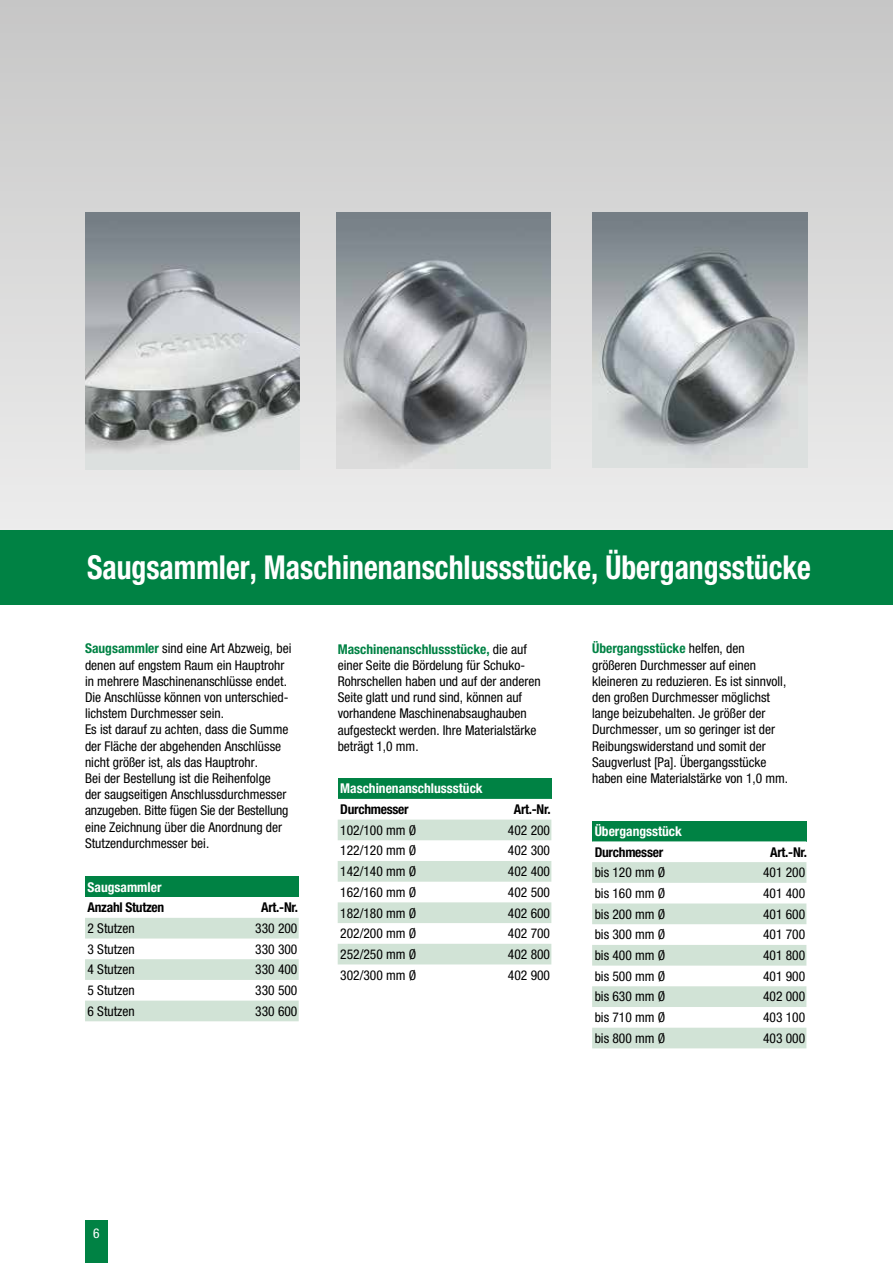
<style>
.page{position:relative;width:893px;height:1263px;background:#fff}
.page>*{position:absolute;margin:0;border:0;box-sizing:border-box;transform-origin:0 0}
.t1{font:700 condensed 33px "Helvetica Neue LT Pro";color:#fff;scale:.9 1}
.t2{font:condensed 13.5px/16.2px "Helvetica Neue LT Pro";color:#000}
.t3{font:700 condensed 13.5px "Helvetica Neue LT Pro";letter-spacing:-.02em;color:#000}
.t4{font:700 condensed 13.5px "Helvetica Neue LT Pro";color:#fff}
.t5{font:condensed 13.5px "Helvetica Neue LT Pro";color:#fff}
.s1{font-weight:700;color:#008244}
</style>
<div class="page">
<div style="left:0;top:0;width:893px;height:531px;background:linear-gradient(to bottom,#c6c6c6,#ededed)"></div>
<div style="left:0;top:530px;width:893px;height:75px;background:#008244"></div>
<img style="left:85px;top:212px;width:215px;height:257px">
<img style="left:337px;top:212px;width:214px;height:256px">
<img style="left:592px;top:212px;width:216px;height:256px">
<div style="left:85px;top:1220px;width:23px;height:43px;background:#008244"></div>
<div style="left:85px;top:876px;width:214px;height:21px;background:#008244"></div>
<svg style="left:85px;top:918px;width:214px;height:103px"></svg>
<div style="left:338px;top:778px;width:213px;height:21px;background:#008244"></div>
<svg style="left:338px;top:819px;width:213px;height:146px"></svg>
<div style="left:592px;top:821px;width:214px;height:20px;background:#008244"></div>
<svg style="left:592px;top:841px;width:214px;height:207px"></svg>
<h1 class="t1" style="left:87px;top:548px;width:806px">Saugsammler, Maschinenanschlussstücke, Übergangsstücke</h1>
<p class="t2" style="left:85px;top:640px;width:208px"><span class="s1">Saugsammler</span> sind eine Art Abzweig, bei denen auf engstem Raum ein Hauptrohr in mehrere Maschinenanschlüsse endet.<br>Die Anschlüsse können von unterschied&shy;lichstem Durchmesser sein.<br>Es ist darauf zu achten, dass die Summe der Fläche der abgehenden Anschlüsse nicht größer ist, als das Hauptrohr.<br>Bei der Bestellung ist die Reihenfolge<br>der saugseitigen Anschlussdurchmesser anzugeben. Bitte fügen Sie der Bestellung eine Zeichnung über die Anordnung der Stutzendurchmesser bei.</p>
<p class="t4" style="left:88px;top:879px;width:75px">Saugsammler</p>
<p class="t3" style="left:88px;top:899px;width:78px">Anzahl Stutzen</p>
<p class="t3" style="left:261px;top:899px;width:38px">Art.-Nr.</p>
<p class="t2" style="left:88px;top:920px;width:49px">2 Stutzen</p>
<p class="t2" style="left:255px;top:920px;width:44px">330 200</p>
<p class="t2" style="left:88px;top:941px;width:49px">3 Stutzen</p>
<p class="t2" style="left:255px;top:941px;width:44px">330 300</p>
<p class="t2" style="left:88px;top:961px;width:49px">4 Stutzen</p>
<p class="t2" style="left:255px;top:961px;width:44px">330 400</p>
<p class="t2" style="left:88px;top:982px;width:49px">5 Stutzen</p>
<p class="t2" style="left:255px;top:982px;width:44px">330 500</p>
<p class="t2" style="left:88px;top:1003px;width:49px">6 Stutzen</p>
<p class="t2" style="left:255px;top:1003px;width:44px">330 600</p>
<p class="t2" style="left:338px;top:640px;width:204px"><span class="s1">Maschinenanschlussstücke,</span> die auf einer Seite die Bördelung für Schuko-Rohrschellen haben und auf der anderen Seite glatt und rund sind, können auf vorhandene Maschinenabsaughauben aufgesteckt werden. Ihre Materialstärke beträgt 1,0 mm.</p>
<p class="t4" style="left:340px;top:780px;width:144px">Maschinenanschlussstück</p>
<p class="t3" style="left:340px;top:801px;width:70px">Durchmesser</p>
<p class="t3" style="left:514px;top:801px;width:38px">Art.-Nr.</p>
<p class="t2" style="left:340px;top:822px;width:78px">102/100 mm Ø</p>
<p class="t2" style="left:508px;top:822px;width:44px">402 200</p>
<p class="t2" style="left:340px;top:842px;width:78px">122/120 mm Ø</p>
<p class="t2" style="left:508px;top:842px;width:44px">402 300</p>
<p class="t2" style="left:340px;top:863px;width:78px">142/140 mm Ø</p>
<p class="t2" style="left:508px;top:863px;width:44px">402 400</p>
<p class="t2" style="left:340px;top:884px;width:78px">162/160 mm Ø</p>
<p class="t2" style="left:508px;top:884px;width:44px">402 500</p>
<p class="t2" style="left:340px;top:904px;width:78px">182/180 mm Ø</p>
<p class="t2" style="left:508px;top:904px;width:44px">402 600</p>
<p class="t2" style="left:340px;top:925px;width:78px">202/200 mm Ø</p>
<p class="t2" style="left:508px;top:925px;width:44px">402 700</p>
<p class="t2" style="left:340px;top:946px;width:78px">252/250 mm Ø</p>
<p class="t2" style="left:508px;top:946px;width:44px">402 800</p>
<p class="t2" style="left:340px;top:967px;width:78px">302/300 mm Ø</p>
<p class="t2" style="left:508px;top:967px;width:44px">402 900</p>
<p class="t2" style="left:592px;top:640px;width:198px"><span class="s1">Übergangsstücke</span> helfen, den größeren Durchmesser auf einen kleineren zu reduzieren. Es ist sinnvoll, den großen Durchmesser möglichst lange beizubehalten. Je größer der Durchmesser, um so geringer ist der Reibungswiderstand und somit der Saugverlust [Pa]. Übergangsstücke haben eine Materialstärke von 1,0 mm.</p>
<p class="t4" style="left:595px;top:823px;width:89px">Übergangsstück</p>
<p class="t3" style="left:595px;top:844px;width:70px">Durchmesser</p>
<p class="t3" style="left:770px;top:844px;width:38px">Art.-Nr.</p>
<p class="t2" style="left:595px;top:864px;width:72px">bis 120 mm Ø</p>
<p class="t2" style="left:763px;top:864px;width:44px">401 200</p>
<p class="t2" style="left:595px;top:885px;width:72px">bis 160 mm Ø</p>
<p class="t2" style="left:763px;top:885px;width:44px">401 400</p>
<p class="t2" style="left:595px;top:906px;width:72px">bis 200 mm Ø</p>
<p class="t2" style="left:763px;top:906px;width:44px">401 600</p>
<p class="t2" style="left:595px;top:926px;width:72px">bis 300 mm Ø</p>
<p class="t2" style="left:763px;top:926px;width:44px">401 700</p>
<p class="t2" style="left:595px;top:947px;width:72px">bis 400 mm Ø</p>
<p class="t2" style="left:763px;top:947px;width:44px">401 800</p>
<p class="t2" style="left:595px;top:968px;width:72px">bis 500 mm Ø</p>
<p class="t2" style="left:763px;top:968px;width:44px">401 900</p>
<p class="t2" style="left:595px;top:988px;width:72px">bis 630 mm Ø</p>
<p class="t2" style="left:763px;top:988px;width:44px">402 000</p>
<p class="t2" style="left:595px;top:1009px;width:72px">bis 710 mm Ø</p>
<p class="t2" style="left:763px;top:1009px;width:44px">403 100</p>
<p class="t2" style="left:595px;top:1030px;width:72px">bis 800 mm Ø</p>
<p class="t2" style="left:763px;top:1030px;width:44px">403 000</p>
<p class="t5" style="left:93px;top:1226px;width:8px">6</p>
</div>
